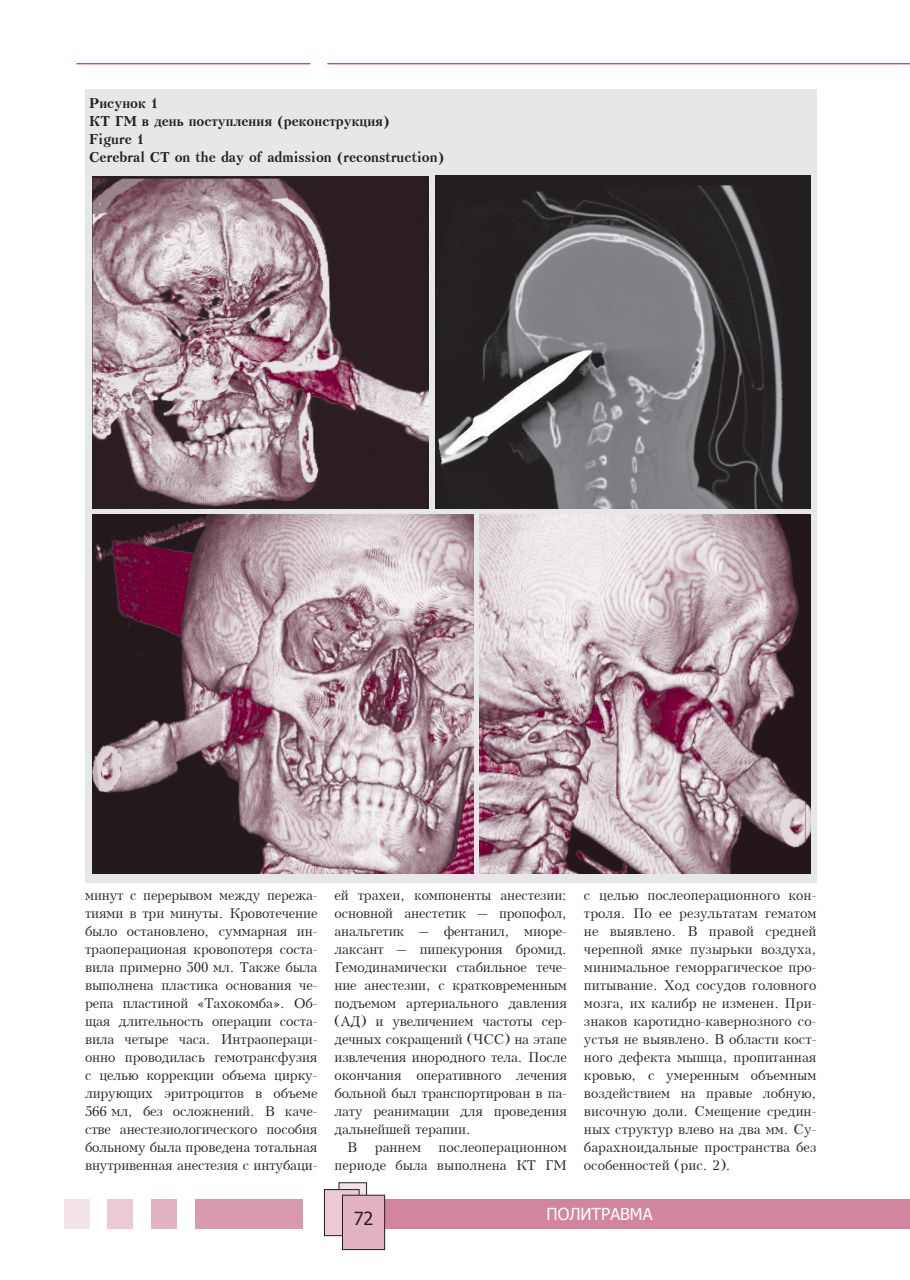
<style>
.page{position:relative;width:910px;height:1280px;background:#fff}
.page>*{position:absolute;margin:0;border:0;box-sizing:border-box;transform-origin:0 0}
.t1{font:18px "Tahoma";color:#231f20}
.t2{font:16.5px "Tahoma";color:#fff}
.t3{font:13.5px/18px "Kudrashov Plain";letter-spacing:-.01em;color:#231f20;text-align:justify}
.t4{font:700 13.5px/18px "Kudrashov";color:#231f20}
</style>
<div class="page">
<div style="left:196px;top:1198px;width:107px;height:30px;background:#da9aae"></div>
<div style="left:151px;top:1198px;width:25px;height:30px;background:#e3b2c1"></div>
<div style="left:107px;top:1198px;width:26px;height:30px;background:#eccad4"></div>
<div style="left:64px;top:1198px;width:25px;height:30px;background:#f5e2e7"></div>
<div style="left:353px;top:1198px;width:557px;height:30px;background:#d3859f"></div>
<div style="left:339px;top:1183px;width:28px;height:36px;background:#f5e2e7"></div>
<div style="left:339px;top:1182px;width:28px;height:37px;border:1px solid #231f20"></div>
<div style="left:324px;top:1189px;width:35px;height:47px;background:#eccad4"></div>
<div style="left:324px;top:1189px;width:35px;height:47px;border:1px solid #231f20"></div>
<div style="left:342px;top:1195px;width:43px;height:54px;background:#e3b2c1"></div>
<div style="left:342px;top:1195px;width:43px;height:55px;border:1px solid #231f20"></div>
<hr style="left:327px;top:63px;width:583px;height:1px;background:#b1015c">
<hr style="left:77px;top:63px;width:233px;height:1px;background:#b1015c">
<div style="left:85px;top:89px;width:731px;height:793px;background:#e6e7e9"></div>
<img style="left:92px;top:176px;width:337px;height:333px">
<img style="left:436px;top:176px;width:374px;height:333px">
<img style="left:92px;top:514px;width:382px;height:360px">
<img style="left:480px;top:514px;width:330px;height:360px">
<p class="t4" style="left:89px;top:94px;width:357px">Рисунок 1<br>КТ ГМ в день поступления (реконструкция)<br>Figure 1<br>Cerebral CT on the day of admission (reconstruction)</p>
<p class="t3" style="left:85px;top:886px;width:234px">минут с перерывом между пережа&shy;тиями в три минуты. Кровотечение было остановлено, суммарная ин&shy;траоперационая кровопотеря соста&shy;вила примерно 500 мл. Также была выполнена пластика основания че&shy;репа пластиной «Тахокомба». Об&shy;щая длительность операции соста&shy;вила четыре часа. Интраопераци&shy;онно проводилась гемотрансфузия с целью коррекции объема цирку&shy;лирующих эритроцитов в объеме 566 мл, без осложнений. В каче&shy;стве анестезиологического пособия больному была проведена тотальная внутривенная анестезия с интубаци-</p>
<p class="t3" style="left:334px;top:886px;width:234px">ей трахеи, компоненты анестезии:</p>
<p class="t3" style="left:334px;top:904px;width:234px">основной анестетик – пропофол,</p>
<p class="t3" style="left:334px;top:922px;width:234px">анальгетик – фентанил, миоре-</p>
<p class="t3" style="left:334px;top:940px;width:234px">лаксант – пипекурония бромид.</p>
<p class="t3" style="left:334px;top:958px;width:234px">Гемодинамически стабильное тече-</p>
<p class="t3" style="left:334px;top:976px;width:234px">ние анестезии, с кратковременным</p>
<p class="t3" style="left:334px;top:994px;width:234px">подъемом артериального давления</p>
<p class="t3" style="left:334px;top:1012px;width:234px">(АД) и увеличением частоты сер-</p>
<p class="t3" style="left:334px;top:1030px;width:234px">дечных сокращений (ЧСС) на этапе</p>
<p class="t3" style="left:334px;top:1048px;width:234px">извлечения инородного тела. После</p>
<p class="t3" style="left:334px;top:1066px;width:234px">окончания оперативного лечения</p>
<p class="t3" style="left:334px;top:1084px;width:234px">больной был транспортирован в па-</p>
<p class="t3" style="left:334px;top:1102px;width:234px">лату реанимации для проведения</p>
<p class="t3" style="left:334px;top:1120px;width:138px">дальнейшей терапии.</p>
<p class="t3" style="left:347px;top:1138px;width:12px">В</p>
<p class="t3" style="left:375px;top:1138px;width:48px">раннем</p>
<p class="t3" style="left:334px;top:1138px;width:234px;text-align:right">послеоперационном<br>периоде была выполнена КТ ГМ</p>
<p class="t3" style="left:584px;top:886px;width:234px">с целью послеоперационного кон&shy;троля. По ее результатам гематом не выявлено. В правой средней черепной ямке пузырьки воздуха, минимальное геморрагическое про&shy;питывание. Ход сосудов головного мозга, их калибр не изменен. При&shy;знаков каротидно-кавернозного со&shy;устья не выявлено. В области кост&shy;ного дефекта мышца, пропитанная кровью, с умеренным объемным воздействием на правые лобную, височную доли. Смещение средин&shy;ных структур влево на два мм. Су&shy;барахноидальные пространства без особенностей (рис. 2).</p>
<h1 class="t1" style="left:354px;top:1206px;width:21px">72</h1>
<p class="t2" style="left:547px;top:1203px;width:108px">ПОЛИТРАВМА</p>
</div>
